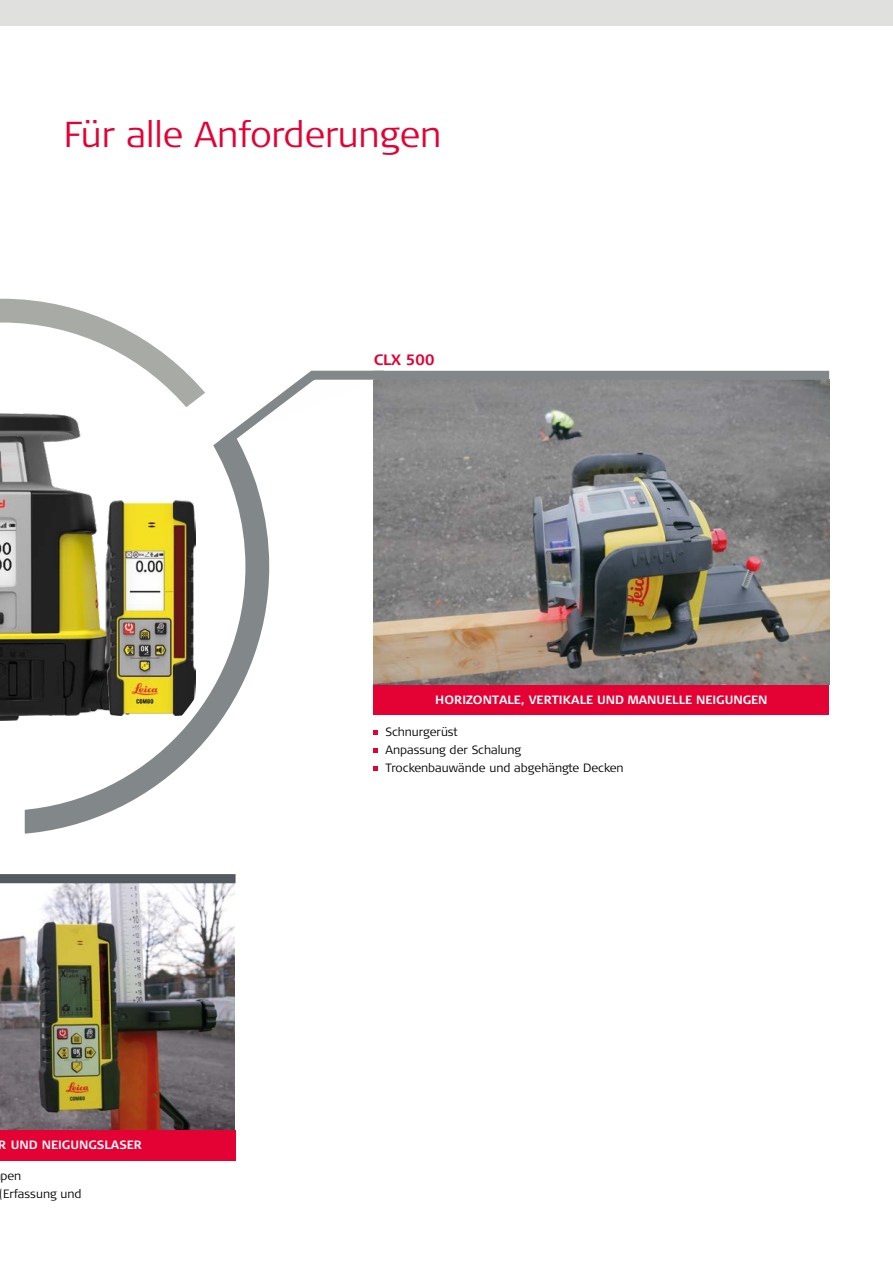
<style>
.page{position:relative;width:893px;height:1263px;background:#fff}
.page>*{position:absolute;margin:0;border:0;box-sizing:border-box;transform-origin:0 0}
.t1{font:300 36px "Signa Column";color:#e40134}
.t2{font:700 15px "Signa Pro";color:#e40134}
.t3{font:300 12px/18px "Signa Column";color:#000}
.t4{font:700 12px "Signa Pro";color:#fff}
</style>
<div class="page">
<div style="left:0;top:0;width:893px;height:26px;background:#e0e0df"></div>
<div style="left:0;top:1130px;width:236px;height:30px;background:#e40134"></div>
<svg style="left:374px;top:730px;width:4px;height:4px"></svg>
<svg style="left:374px;top:748px;width:4px;height:4px"></svg>
<svg style="left:374px;top:766px;width:4px;height:4px"></svg>
<div style="left:374px;top:684px;width:455px;height:31px;background:#e40134"></div>
<img style="left:374px;top:380px;width:455px;height:304px">
<div style="left:374px;top:371px;width:455px;height:9px;background:#82888a"></div>
<img style="left:0;top:456px;width:10px;height:264px">
<svg style="left:10px;top:456px;width:260px;height:378px"></svg>
<svg style="left:0;top:298px;width:393px;height:158px"></svg>
<img style="left:0;top:883px;width:234px;height:247px">
<div style="left:0;top:874px;width:236px;height:9px;background:#545b60"></div>
<h1 class="t1" style="left:64px;top:111px;width:379px">Für alle Anforderungen</h1>
<p class="t2" style="left:374px;top:349px;width:62px">CLX 500</p>
<p class="t4" style="left:435px;top:691px;width:334px">HORIZONTALE, VERTIKALE UND MANUELLE NEIGUNGEN</p>
<p class="t4" style="left:-1px;top:1137px;width:145px">R UND NEIGUNGSLASER</p>
<p class="t3" style="left:-2px;top:1167px;width:85px">pen<br>(Erfassung und</p>
<p class="t3" style="left:385px;top:723px;width:240px">Schnurgerüst<br>Anpassung der Schalung<br>Trockenbauwände und abgehängte Decken</p>
</div>
